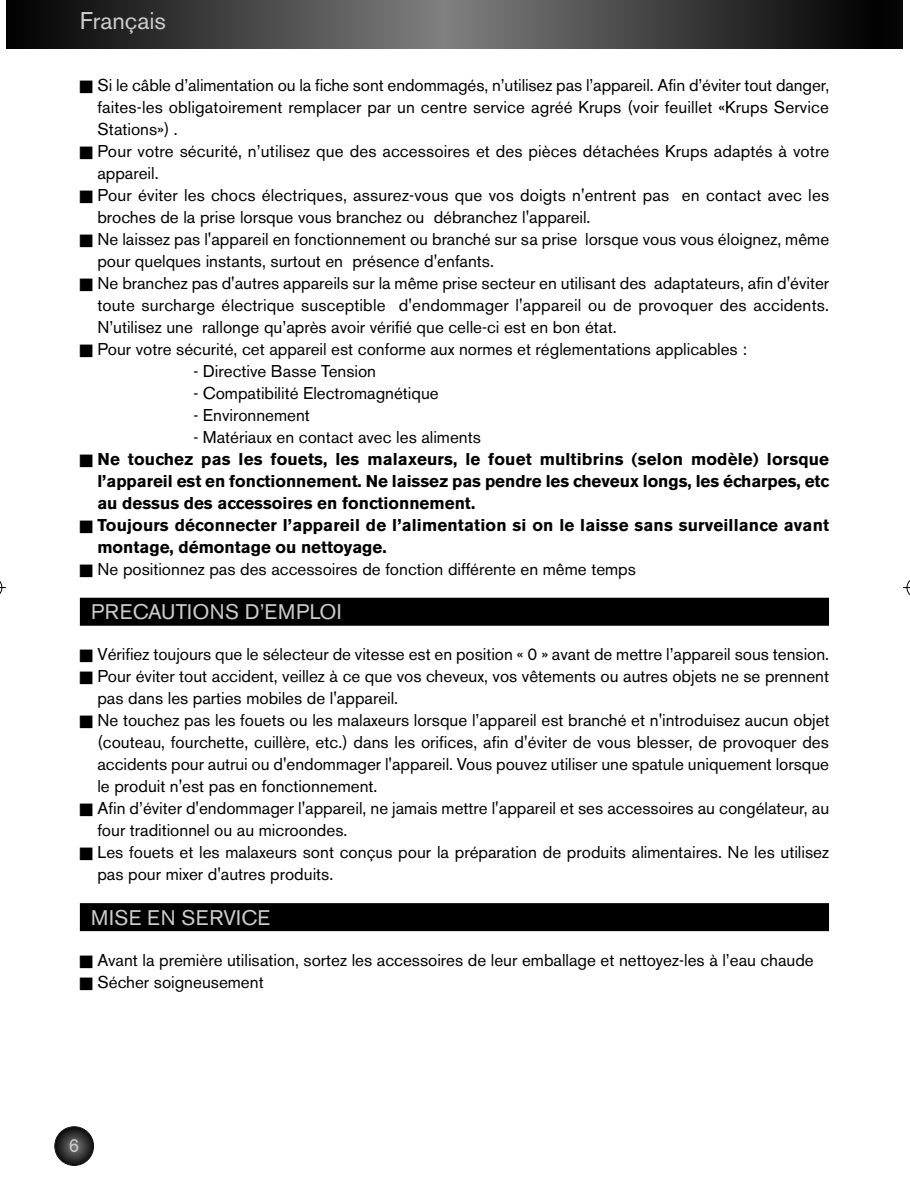
<style>
.page{position:relative;width:910px;height:1179px;background:#fff}
.page>*{position:absolute;margin:0;border:0;box-sizing:border-box;transform-origin:0 0}
.t1{font:24px "Akzidenz Grotesk BE";color:#ccc}
.t2{font:21px "Akzidenz Grotesk BE";letter-spacing:.02em;color:#ccc}
.t3{font:19px "Akzidenz Grotesk BE";color:#ccc;scale:.95 1}
.t4{font:17px/22px "Akzidenz Grotesk BE";color:#000}
.t5{font:700 17px/22px "Akzidenz Grotesk BE";color:#000;text-align:justify}
</style>
<div class="page">
<div style="left:873px;top:0;width:29px;height:49px;background:#040404"></div>
<div style="left:80px;top:598px;width:748px;height:28px;background:#000"></div>
<div style="left:80px;top:903px;width:748px;height:28px;background:#000"></div>
<svg style="left:6px;top:0;width:867px;height:49px;background:#404040"></svg>
<svg style="left:55px;top:1127px;width:38px;height:38px"></svg>
<div style="left:54px;top:1126px;width:40px;height:40px;border:2px solid #000;border-radius:50%"></div>
<svg style="left:0;top:581px;width:6px;height:13px"></svg>
<svg style="left:903px;top:581px;width:6px;height:13px"></svg>
<h1 class="t1" style="left:80px;top:12px;width:87px">Français</h1>
<p class="t4" style="left:97px;top:76px;width:733px;text-align:justify;text-indent:-18px">■ Si le câble d’alimentation ou la fiche sont endommagés, n’utilisez pas l’appareil. Afin d’éviter tout danger, faites-les obligatoirement remplacer par un centre service agréé Krups (voir feuillet «Krups Service Stations») .</p>
<p class="t4" style="left:97px;top:142px;width:733px;text-indent:-18px">■ Pour votre sécurité, n’utilisez que des accessoires et des pièces détachées Krups adaptés à votre appareil.</p>
<p class="t4" style="left:97px;top:186px;width:732px;text-indent:-18px">■ Pour éviter les chocs électriques, assurez-vous que vos doigts n'entrent pas en contact avec les broches de la prise lorsque vous branchez ou débranchez l'appareil.</p>
<p class="t4" style="left:97px;top:230px;width:733px;text-indent:-18px">■ Ne laissez pas l'appareil en fonctionnement ou branché sur sa prise lorsque vous vous éloignez, même pour quelques instants, surtout en présence d'enfants.</p>
<p class="t4" style="left:97px;top:274px;width:732px;text-align:justify;text-indent:-18px">■ Ne branchez pas d'autres appareils sur la même prise secteur en utilisant des adaptateurs, afin d'éviter toute surcharge électrique susceptible d'endommager l'appareil ou de provoquer des accidents.<br>N’utilisez une rallonge qu’après avoir vérifié que celle-ci est en bon état.</p>
<p class="t4" style="left:80px;top:340px;width:668px">■ Pour votre sécurité, cet appareil est conforme aux normes et réglementations applicables :</p>
<p class="t4" style="left:193px;top:362px;width:184px">- Directive Basse Tension</p>
<p class="t4" style="left:193px;top:384px;width:247px">- Compatibilité Electromagnétique</p>
<p class="t4" style="left:193px;top:406px;width:118px">- Environnement</p>
<p class="t4" style="left:193px;top:428px;width:289px">- Matériaux en contact avec les aliments</p>
<p class="t5" style="left:97px;top:449px;width:732px;text-indent:-18px">■ Ne touchez pas les fouets, les malaxeurs, le fouet multibrins (selon modèle) lorsque l’appareil est en fonctionnement. Ne laissez pas pendre les cheveux longs, les écharpes, etc au dessus des accessoires en fonctionnement.</p>
<p class="t5" style="left:97px;top:515px;width:732px;text-indent:-18px">■ Toujours déconnecter l’appareil de l’alimentation si on le laisse sans surveillance avant montage, démontage ou nettoyage.</p>
<p class="t4" style="left:80px;top:560px;width:557px">■ Ne positionnez pas des accessoires de fonction différente en même temps</p>
<p class="t2" style="left:91px;top:604px;width:252px">PRECAUTIONS D’EMPLOI</p>
<p class="t4" style="left:80px;top:645px;width:750px">■ Vérifiez toujours que le sélecteur de vitesse est en position « 0 » avant de mettre l’appareil sous tension.</p>
<p class="t4" style="left:97px;top:667px;width:732px;text-indent:-18px">■ Pour éviter tout accident, veillez à ce que vos cheveux, vos vêtements ou autres objets ne se prennent pas dans les parties mobiles de l'appareil.</p>
<p class="t4" style="left:97px;top:711px;width:733px;text-align:justify;text-indent:-18px">■ Ne touchez pas les fouets ou les malaxeurs lorsque l’appareil est branché et n'introduisez aucun objet (couteau, fourchette, cuillère, etc.) dans les orifices, afin d'éviter de vous blesser, de provoquer des accidents pour autrui ou d'endommager l'appareil. Vous pouvez utiliser une spatule uniquement lorsque le produit n'est pas en fonctionnement.</p>
<p class="t4" style="left:97px;top:799px;width:733px;text-indent:-18px">■ Afin d’éviter d'endommager l'appareil, ne jamais mettre l'appareil et ses accessoires au congélateur, au four traditionnel ou au microondes.</p>
<p class="t4" style="left:97px;top:843px;width:732px;text-indent:-18px">■ Les fouets et les malaxeurs sont conçus pour la préparation de produits alimentaires. Ne les utilisez pas pour mixer d'autres produits.</p>
<p class="t2" style="left:91px;top:910px;width:180px">MISE EN SERVICE</p>
<p class="t4" style="left:80px;top:950px;width:735px">■ Avant la première utilisation, sortez les accessoires de leur emballage et nettoyez-les à l’eau chaude</p>
<p class="t4" style="left:80px;top:972px;width:185px">■ Sécher soigneusement</p>
<p class="t3" style="left:69px;top:1138px;width:13px">6</p>
</div>
